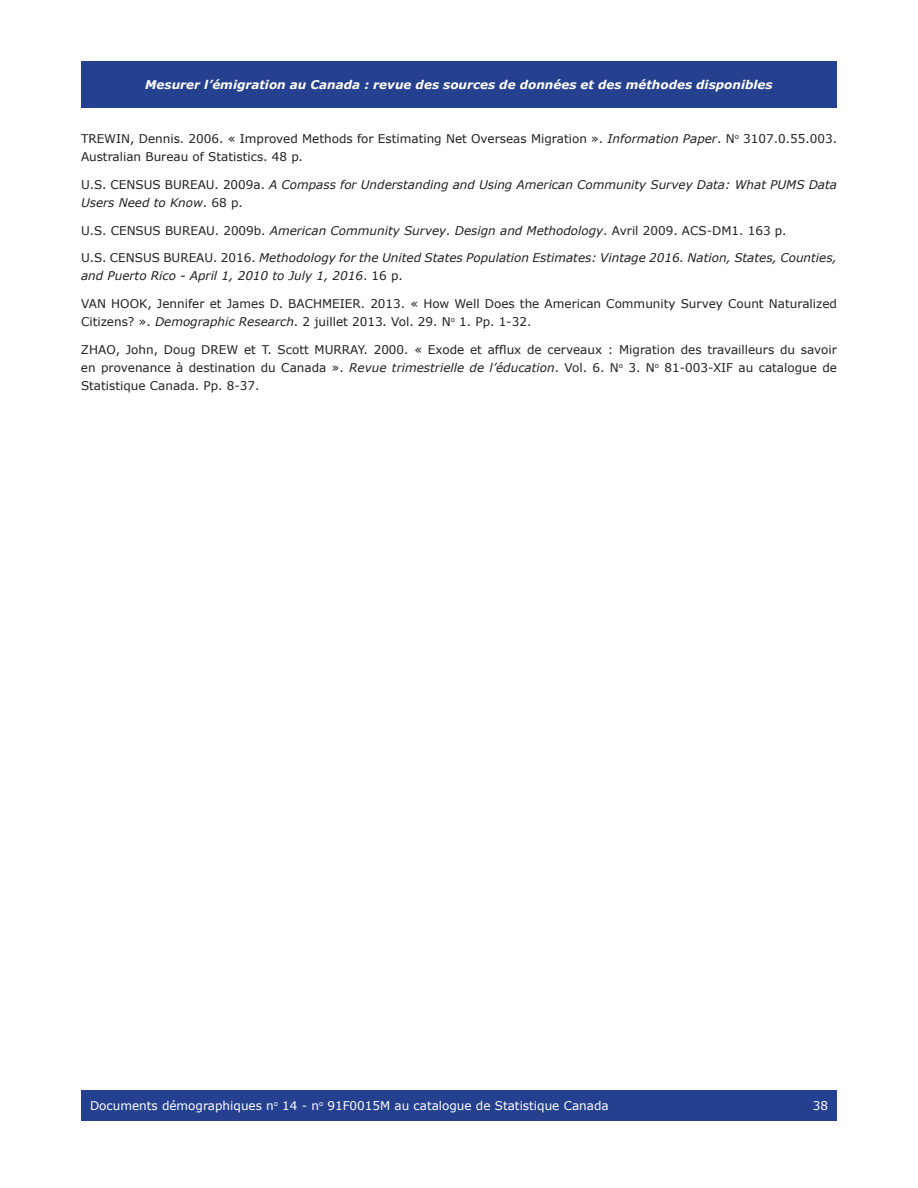
<style>
.page{position:relative;width:918px;height:1188px;background:#fff}
.page>*{position:absolute;margin:0;border:0;box-sizing:border-box;transform-origin:0 0}
.Regular_Paragraph{font:12px/18px "Verdana";color:#231f20}
.Regular_Paragraph-2{font:italic 12px/18px "Verdana";color:#231f20}
.t1{font:italic 700 12px "Verdana";color:#fff}
.t2{font:12px "Verdana";color:#fff}
.s1{font-style:italic}
.s2{font-style:normal}
</style>
<div class="page">
<div style="left:671px;top:1090px;width:166px;height:30px;background:#25408f"></div>
<div style="left:81px;top:62px;width:756px;height:46px;background:#25408f"></div>
<div style="left:81px;top:1090px;width:590px;height:30px;background:#25408f"></div>
<p class="t1" style="left:145px;top:77px;width:629px">Mesurer l’émigration au Canada : revue des sources de données et des méthodes disponibles</p>
<p class="Regular_Paragraph" style="left:81px;top:130px;width:758px">TREWIN, Dennis. 2006. « Improved Methods for Estimating Net Overseas Migration ». <span class="s1">Information Paper</span>. N<sup>o</sup> 3107.0.55.003.<br>Australian Bureau of Statistics. 48 p.</p>
<p class="Regular_Paragraph-2" style="left:81px;top:175px;width:758px"><span class="s2">U.S. CENSUS BUREAU. 2009a.</span> A Compass for Understanding and Using American Community Survey Data: What PUMS Data<br>Users Need to Know<span class="s2">. 68 p.</span></p>
<p class="Regular_Paragraph" style="left:81px;top:221px;width:707px">U.S. CENSUS BUREAU. 2009b. <span class="s1">American Community Survey. Design and Methodology</span>. Avril 2009. ACS-DM1. 163 p.</p>
<p class="Regular_Paragraph-2" style="left:81px;top:249px;width:757px"><span class="s2">U.S. CENSUS BUREAU. 2016.</span> Methodology for the United States Population Estimates: Vintage 2016. Nation, States, Counties, and Puerto Rico - April 1, 2010 to July 1, 2016<span class="s2">. 16 p.</span></p>
<p class="Regular_Paragraph" style="left:81px;top:294px;width:757px">VAN HOOK, Jennifer et James D. BACHMEIER. 2013. « How Well Does the American Community Survey Count Naturalized<br>Citizens? ». <span class="s1">Demographic Research</span>. 2 juillet 2013. Vol. 29. N<sup>o</sup> 1. Pp. 1-32.</p>
<p class="Regular_Paragraph" style="left:81px;top:340px;width:758px;text-align:justify">ZHAO, John, Doug DREW et T. Scott MURRAY. 2000. « Exode et afflux de cerveaux : Migration des travailleurs du savoir en provenance à destination du Canada ». <span class="s1">Revue trimestrielle de l’éducation</span>. Vol. 6. N<sup>o</sup> 3. N<sup>o</sup> 81-003-XIF au catalogue de Statistique Canada. Pp. 8-37.</p>
<p class="t2" style="left:90px;top:1097px;width:520px">Documents démographiques n<sup>o</sup> 14 - n<sup>o</sup> 91F0015M au catalogue de Statistique Canada</p>
<p class="t2" style="left:813px;top:1097px;width:17px">38</p>
</div>
